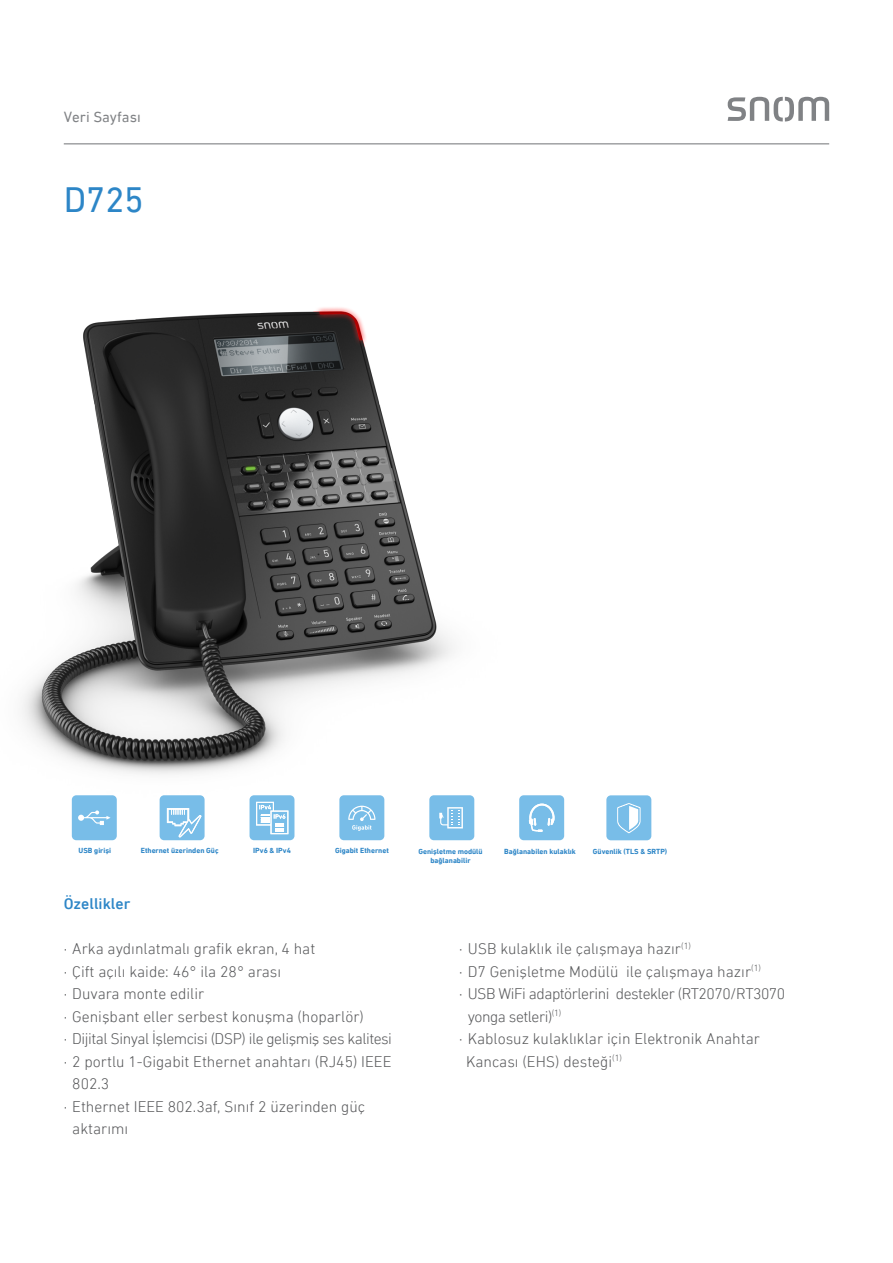
<style>
.page{position:relative;width:893px;height:1263px;background:#fff}
.page>*{position:absolute;margin:0;border:0;box-sizing:border-box;transform-origin:0 0}
.t1{font:36px "DIN Next LT Pro";color:#2d86c7}
.Featureliste_Rücksei{font:300 15.75px/22.5px "DIN Next LT Pro";color:#57585a}
.Featureliste_Rücksei-2{font:300 15.75px/22.5px "DIN Next LT Pro";letter-spacing:-.03em;color:#57585a}
.Featureliste_Rücksei-3{font:500 15.75px "DIN Next LT Pro";color:#2d86c7}
.Überschrift_Datenblä{font:15px "DIN Next LT Pro";color:#808285}
.t2{font:700 7.5px/9px "DIN Next LT Pro";color:#2d86c7;text-align:center}
</style>
<div class="page">
<hr style="left:64px;top:143px;width:765px;height:1px;background:#808285">
<img style="left:22px;top:307px;width:543px;height:522px">
<div style="left:72px;top:795px;width:45px;height:45px;background:#78bde8;border-radius:4px"></div>
<svg style="left:78px;top:810px;width:33px;height:15px"></svg>
<svg style="left:160px;top:795px;width:45px;height:45px;background:#8dc7eb"></svg>
<svg style="left:250px;top:795px;width:44px;height:45px;background:#95cbec"></svg>
<div style="left:339px;top:795px;width:45px;height:45px;background:#78bde8;border-radius:4px"></div>
<svg style="left:348px;top:806px;width:27px;height:25px"></svg>
<div style="left:429px;top:795px;width:45px;height:45px;background:#78bde8;border-radius:4px"></div>
<svg style="left:439px;top:807px;width:24px;height:21px"></svg>
<div style="left:519px;top:795px;width:45px;height:45px;background:#78bde8;border-radius:4px"></div>
<svg style="left:529px;top:803px;width:26px;height:29px"></svg>
<div style="left:606px;top:795px;width:45px;height:45px;background:#78bde8;border-radius:4px"></div>
<svg style="left:617px;top:803px;width:24px;height:30px"></svg>
<svg style="left:728px;top:97px;width:101px;height:25px"></svg>
<p class="Überschrift_Datenblä" style="left:64px;top:108px;width:78px">Veri Sayfası</p>
<p class="t1" style="left:64px;top:178px;width:81px">D725</p>
<p class="t2" style="left:79px;top:845px;width:34px">USB girişi</p>
<p class="t2" style="left:335px;top:845px;width:55px">Gigabit Ethernet</p>
<p class="t2" style="left:418px;top:847px;width:66px">Genişletme modülü bağlanabilir</p>
<p class="t2" style="left:141px;top:845px;width:79px">Ethernet üzerinden Güç</p>
<p class="t2" style="left:504px;top:847px;width:73px">Bağlanabilen kulaklık</p>
<p class="t2" style="left:593px;top:847px;width:76px">Güvenlik (TLS &amp; SRTP)</p>
<p class="t2" style="left:253px;top:845px;width:39px">IPv6 &amp; IPv4</p>
<p class="Featureliste_Rücksei-3" style="left:64px;top:895px;width:68px">Özellikler</p>
<p class="Featureliste_Rücksei" style="left:64px;top:937px;width:253px">· Arka aydınlatmalı grafik ekran, 4 hat</p>
<p class="Featureliste_Rücksei" style="left:64px;top:960px;width:219px">· Çift açılı kaide: 46° ila 28° arası</p>
<p class="Featureliste_Rücksei" style="left:64px;top:982px;width:142px">· Duvara monte edilir</p>
<p class="Featureliste_Rücksei" style="left:64px;top:1005px;width:302px">· Genişbant eller serbest konuşma (hoparlör)</p>
<p class="Featureliste_Rücksei-2" style="left:64px;top:1027px;width:330px">· Dijital Sinyal İşlemcisi (DSP) ile gelişmiş ses kalitesi</p>
<p class="Featureliste_Rücksei" style="left:72px;top:1050px;width:321px;text-indent:-9px">· 2 portlu 1-Gigabit Ethernet anahtarı (RJ45) IEEE<br>802.3</p>
<p class="Featureliste_Rücksei" style="left:72px;top:1095px;width:294px;text-indent:-9px">· Ethernet IEEE 802.3af, Sınıf 2 üzerinden güç aktarımı</p>
<p class="Featureliste_Rücksei" style="left:459px;top:937px;width:233px">· USB kulaklık ile çalışmaya hazır<sup>(1)</sup></p>
<p class="Featureliste_Rücksei" style="left:459px;top:960px;width:303px">· D7 Genişletme Modülü ile çalışmaya hazır<sup>(1)</sup></p>
<p class="Featureliste_Rücksei-2" style="left:468px;top:982px;width:319px;text-indent:-9px">· USB WiFi adaptörlerini destekler (RT2070/RT3070 yonga setleri)<sup>(1)</sup></p>
<p class="Featureliste_Rücksei" style="left:466px;top:1027px;width:295px;text-indent:-7px">· Kablosuz kulaklıklar için Elektronik Anahtar<br>Kancası (EHS) desteği<sup>(1)</sup></p>
</div>
